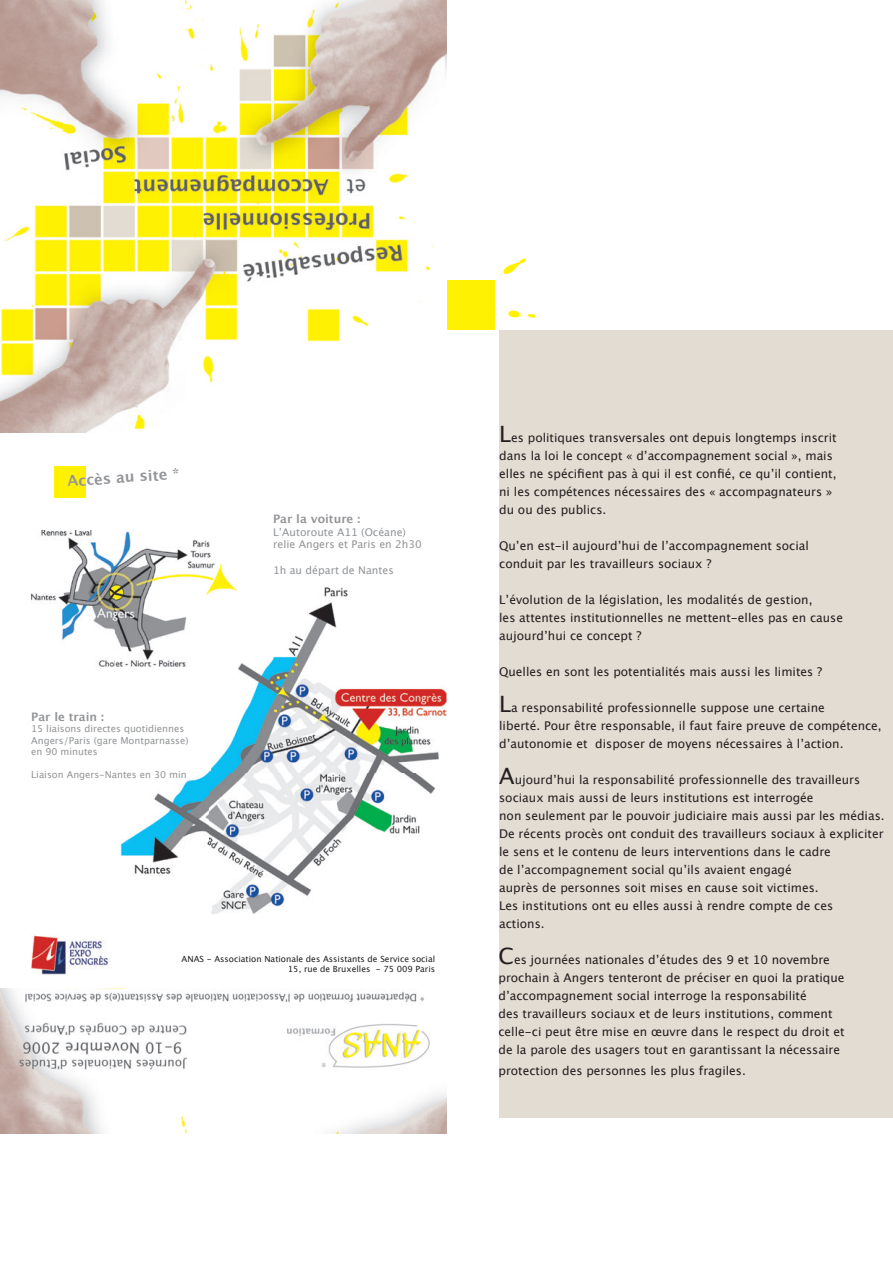
<style>
.page{position:relative;width:893px;height:1263px;background:#fff}
.page>*{position:absolute;margin:0;border:0;box-sizing:border-box;transform-origin:0 0}
.t1{font:700 14.85px "Lucida Grande";color:#939598}
.t2{font:12px/18px "Lucida Grande";color:#231f20}
.t3{font:700 11.7px "Lucida Grande";color:#939598}
.t4{font:10.65px/12.8px "Lucida Grande";color:#939598}
.t5{font:9.6px/11.4px "Lucida Grande";color:#939598}
.t6{font:8.55px/10.2px "Lucida Grande";color:#231f20;text-align:right}
.s1{font-size:22.5px}
</style>
<div class="page">
<div style="left:445px;top:281px;width:49px;height:49px;background:#fff101"></div>
<div style="left:499px;top:330px;width:394px;height:787px;background:#e3dcd2"></div>
<img style="left:503px;top:258px;width:24px;height:16px">
<img style="left:508px;top:310px;width:28px;height:8px">
<div style="left:54px;top:466px;width:31px;height:31px;background:#fff101"></div>
<img style="left:0;top:0;width:446px;height:432px">
<img style="left:0;top:988px;width:447px;height:145px">
<img style="left:31px;top:935px;width:77px;height:40px">
<img style="left:31px;top:530px;width:203px;height:137px">
<img style="left:210px;top:587px;width:236px;height:327px">
<img style="left:120px;top:770px;width:90px;height:104px">
<img style="left:116px;top:587px;width:122px;height:80px">
<p class="t1" style="left:67px;top:473px;width:113px;rotate:-4deg">Accès au site *</p>
<p class="t3" style="left:31px;top:710px;width:74px">Par le train :</p>
<p class="t5" style="left:31px;top:723px;width:159px">15 liaisons directes quotidiennes<br>Angers/Paris (gare Montparnasse) en 90 minutes</p>
<p class="t5" style="left:31px;top:769px;width:157px">Liaison Angers-Nantes en 30 min</p>
<p class="t3" style="left:273px;top:512px;width:89px">Par la voiture :</p>
<p class="t4" style="left:273px;top:526px;width:150px">LʼAutoroute A11 (Océane) relie Angers et Paris en 2h30</p>
<p class="t4" style="left:273px;top:564px;width:122px">1h au départ de Nantes</p>
<p class="t6" style="left:182px;top:954px;width:255px">ANAS - Association Nationale des Assistants de Service social<br>15, rue de Bruxelles - 75 009 Paris</p>
<p class="t2" style="left:499px;top:429px;width:339px"><span class="s1">L</span>es politiques transversales ont depuis longtemps inscrit dans la loi le concept « dʼaccompagnement social », mais elles ne spécifient pas à qui il est confié, ce quʼil contient, ni les compétences nécessaires des « accompagnateurs » du ou des publics.</p>
<p class="t2" style="left:499px;top:537px;width:311px">Quʼen est-il aujourdʼhui de lʼaccompagnement social conduit par les travailleurs sociaux ?</p>
<p class="t2" style="left:499px;top:591px;width:345px">Lʼévolution de la législation, les modalités de gestion,<br>les attentes institutionnelles ne mettent-elles pas en cause aujourdʼhui ce concept ?</p>
<p class="t2" style="left:499px;top:663px;width:324px">Quelles en sont les potentialités mais aussi les limites ?</p>
<p class="t2" style="left:499px;top:699px;width:384px"><span class="s1">L</span>a responsabilité professionnelle suppose une certaine<br>liberté. Pour être responsable, il faut faire preuve de compétence, dʼautonomie et disposer de moyens nécessaires à lʼaction.</p>
<p class="t2" style="left:499px;top:771px;width:387px"><span class="s1">A</span>ujourdʼhui la responsabilité professionnelle des travailleurs sociaux mais aussi de leurs institutions est interrogée<br>non seulement par le pouvoir judiciaire mais aussi par les médias.<br>De récents procès ont conduit des travailleurs sociaux à expliciter le sens et le contenu de leurs interventions dans le cadre<br>de lʼaccompagnement social quʼils avaient engagé<br>auprès de personnes soit mises en cause soit victimes.<br>Les institutions ont eu elles aussi à rendre compte de ces<br>actions.</p>
<p class="t2" style="left:498px;top:951px;width:348px"><span class="s1">C</span>es journées nationales dʼétudes des 9 et 10 novembre prochain à Angers tenteront de préciser en quoi la pratique dʼaccompagnement social interroge la responsabilité<br>des travailleurs sociaux et de leurs institutions, comment celle-ci peut être mise en œuvre dans le respect du droit et de la parole des usagers tout en garantissant la nécessaire</p>
<p class="t2" style="left:498px;top:1062px;width:249px">protection des personnes les plus fragiles.</p>
</div>
